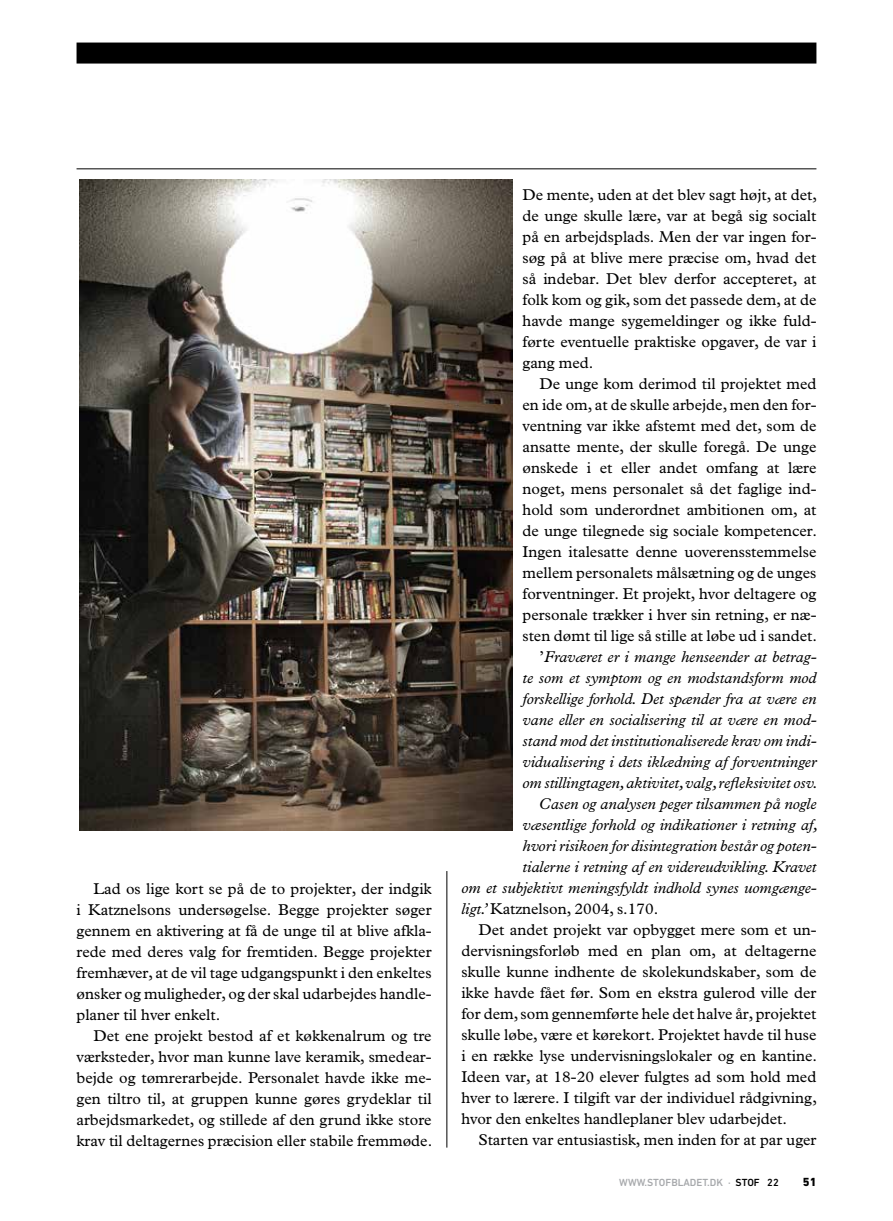
<style>
.page{position:relative;width:893px;height:1221px;background:#fff}
.page>*{position:absolute;margin:0;border:0;box-sizing:border-box;transform-origin:0 0}
.t1{font:15.75px/21px "Plantin";color:#000;text-align:justify}
.t2{font:italic 15.75px "Plantin";color:#000}
.t3{font:800 12px "DIN Next LT Pro";color:#000}
.t4{font:500 10.5px "DIN Next LT Pro";color:#a7a9ac}
.s1{font-style:normal}
.s2{font-style:italic}
.s3{color:#000}
</style>
<div class="page">
<div style="left:77px;top:43px;width:739px;height:21px;background:#000"></div>
<hr style="left:77px;top:168px;width:739px;height:1px;background:#000">
<hr style="left:446px;top:871px;width:1px;height:276px;background:#000">
<img style="left:79px;top:180px;width:434px;height:650px">
<p class="t1" style="left:77px;top:877px;width:357px;text-indent:17px">Lad os lige kort se på de to projekter, der indgik i Katznelsons undersøgelse. Begge projekter søger gennem en aktivering at få de unge til at blive afkla&shy;rede med deres valg for fremtiden. Begge projekter fremhæver, at de vil tage udgangspunkt i den enkeltes ønsker og muligheder, og der skal udarbejdes handle&shy;planer til hver enkelt.</p>
<p class="t1" style="left:77px;top:1024px;width:357px;text-indent:17px">Det ene projekt bestod af et køkkenalrum og tre værksteder, hvor man kunne lave keramik, smedear&shy;bejde og tømrerarbejde. Personalet havde ikke me&shy;gen tiltro til, at gruppen kunne gøres grydeklar til arbejdsmarkedet, og stillede af den grund ikke store krav til deltagernes præcision eller stabile fremmøde.</p>
<p class="t1" style="left:522px;top:184px;width:296px">De mente, uden at det blev sagt højt, at det, de unge skulle lære, var at begå sig socialt på en arbejdsplads. Men der var ingen for&shy;søg på at blive mere præcise om, hvad det så indebar. Det blev derfor accepteret, at folk kom og gik, som det passede dem, at de havde mange sygemeldinger og ikke fuld&shy;førte eventuelle praktiske opgaver, de var i gang med.</p>
<p class="t1" style="left:539px;top:373px;width:278px">De unge kom derimod til projektet med</p>
<p class="t1" style="left:522px;top:394px;width:295px">en ide om, at de skulle arbejde, men den for-</p>
<p class="t1" style="left:522px;top:415px;width:295px">ventning var ikke afstemt med det, som de</p>
<p class="t1" style="left:522px;top:436px;width:295px">ansatte mente, der skulle foregå. De unge</p>
<p class="t1" style="left:522px;top:457px;width:295px">ønskede i et eller andet omfang at lære</p>
<p class="t1" style="left:522px;top:478px;width:295px">noget, mens personalet så det faglige ind-</p>
<p class="t1" style="left:522px;top:499px;width:295px">hold som underordnet ambitionen om, at</p>
<p class="t1" style="left:522px;top:520px;width:296px">de unge tilegnede sig sociale kompetencer.</p>
<p class="t1" style="left:522px;top:541px;width:295px">Ingen italesatte denne uoverensstemmelse</p>
<p class="t1" style="left:522px;top:562px;width:295px">mellem personalets målsætning og de unges</p>
<p class="t1" style="left:522px;top:583px;width:295px">forventninger. Et projekt, hvor deltagere og</p>
<p class="t1" style="left:522px;top:604px;width:295px">personale trækker i hver sin retning, er næ-</p>
<p class="t1" style="left:522px;top:625px;width:296px">sten dømt til lige så stille at løbe ud i sandet.</p>
<p class="t2" style="left:539px;top:647px;width:278px"><span class="s1">’</span>Fraværet er i mange henseender at betrag-</p>
<p class="t2" style="left:522px;top:668px;width:295px">te som et symptom og en modstandsform mod</p>
<p class="t2" style="left:522px;top:689px;width:295px">forskellige forhold. Det spænder fra at være en</p>
<p class="t2" style="left:522px;top:710px;width:295px">vane eller en socialisering til at være en mod-</p>
<p class="t2" style="left:522px;top:731px;width:295px">stand mod det institutionaliserede krav om indi-</p>
<p class="t2" style="left:522px;top:752px;width:295px">vidualisering i dets iklædning af forventninger</p>
<p class="t2" style="left:522px;top:773px;width:297px">om stillingtagen, aktivitet, valg, refleksivitet osv.</p>
<p class="t2" style="left:539px;top:794px;width:278px">Casen og analysen peger tilsammen på nogle</p>
<p class="t2" style="left:522px;top:815px;width:297px">væsentlige forhold og indikationer i retning af,</p>
<p class="t2" style="left:522px;top:836px;width:295px">hvori risikoen for disintegration består og poten-</p>
<p class="t2" style="left:522px;top:857px;width:295px">tialerne i retning af en videreudvikling. Kravet</p>
<p class="t2" style="left:461px;top:878px;width:357px">om et subjektivt meningsfyldt indhold synes uomgænge-</p>
<p class="t1" style="left:461px;top:898px;width:199px"><span class="s2">ligt.’</span> Katznelson, 2004, s.170.</p>
<p class="t1" style="left:478px;top:919px;width:340px">Det andet projekt var opbygget mere som et un-</p>
<p class="t1" style="left:461px;top:940px;width:357px">dervisningsforløb med en plan om, at deltagerne</p>
<p class="t1" style="left:461px;top:961px;width:357px">skulle kunne indhente de skolekundskaber, som de</p>
<p class="t1" style="left:461px;top:982px;width:357px">ikke havde fået før. Som en ekstra gulerod ville der</p>
<p class="t1" style="left:461px;top:1003px;width:357px">for dem, som gennemførte hele det halve år, projektet</p>
<p class="t1" style="left:461px;top:1024px;width:357px">skulle løbe, være et kørekort. Projektet havde til huse</p>
<p class="t1" style="left:461px;top:1045px;width:357px">i en række lyse undervisningslokaler og en kantine.</p>
<p class="t1" style="left:461px;top:1066px;width:356px">Ideen var, at 18-20 elever fulgtes ad som hold med</p>
<p class="t1" style="left:461px;top:1087px;width:357px">hver to lærere. I tilgift var der individuel rådgivning,</p>
<p class="t1" style="left:461px;top:1108px;width:327px">hvor den enkeltes handleplaner blev udarbejdet.</p>
<p class="t1" style="left:478px;top:1129px;width:340px">Starten var entusiastisk, men inden for at par uger</p>
<p class="t4" style="left:619px;top:1175px;width:161px">WWW.STOFBLADET.DK · <span class="s3">STOF 22</span></p>
<p class="t3" style="left:803px;top:1174px;width:15px">51</p>
</div>
